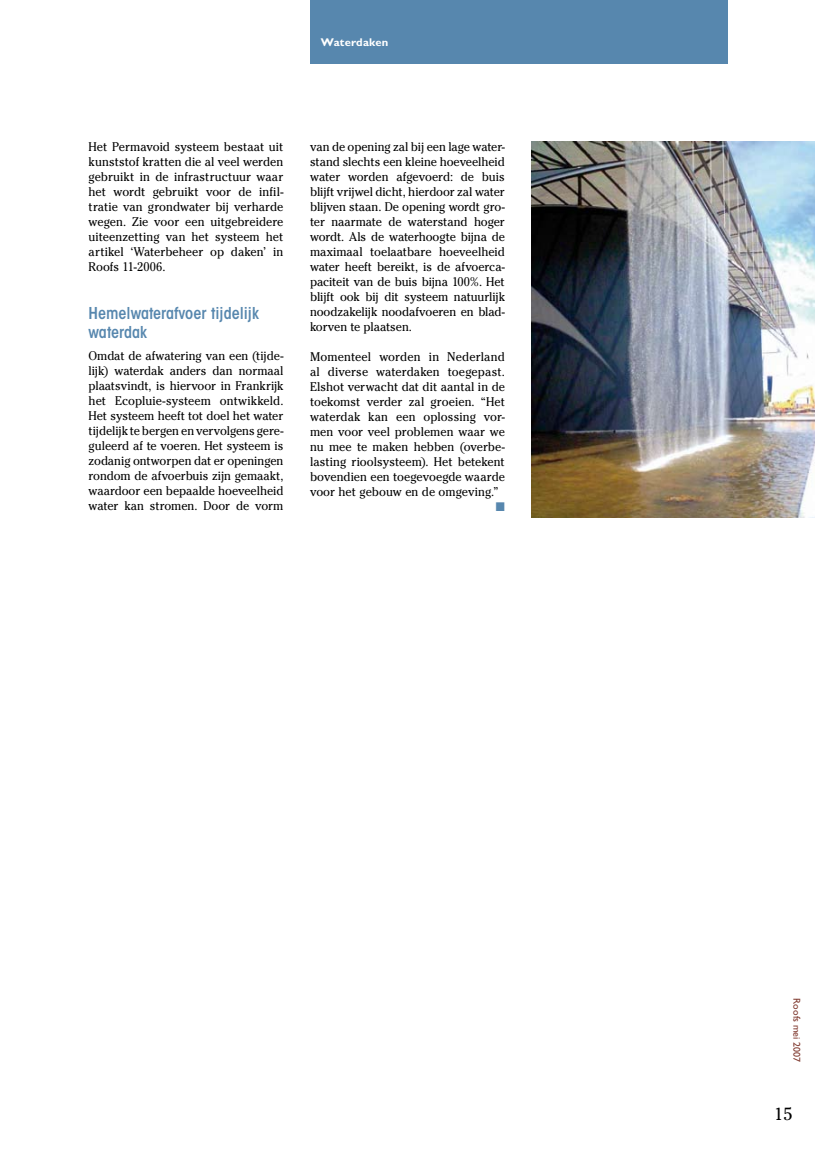
<style>
.page{position:relative;width:815px;height:1152px;background:#fff}
.page>*{position:absolute;margin:0;border:0;box-sizing:border-box;transform-origin:0 0}
.t1{font:17.5px "Cheltenham Std";color:#000}
.t2{font:600 condensed 16.25px/18.8px "ITC Avant Garde Std";color:#5787ae}
.t3{font:12.5px/15px "Cheltenham Std";color:#000;text-align:justify;scale:.95 1}
.t4{font:12.5px "Zapf Dingbats Std";color:#5787ae;scale:.95 1}
.t5{font:700 11.25px "Gill Sans Std";letter-spacing:.015em;color:#fff}
.t6{font:10px "Gill Sans Std";color:#803a30}
</style>
<div class="page">
<div style="left:310px;top:0;width:417px;height:64px;background:#5787ae"></div>
<img style="left:531px;top:142px;width:284px;height:375px">
<p class="t5" style="left:321px;top:35px;width:69px">Waterdaken</p>
<p class="t3" style="left:89px;top:139px;width:207px">Het Permavoid systeem bestaat uit kunststof kratten die al veel werden gebruikt in de infrastructuur waar het wordt gebruikt voor de infil&shy;tratie van grondwater bij verharde wegen. Zie voor een uitgebreidere uiteenzetting van het systeem het artikel ‘Waterbeheer op daken’ in Roofs 11-2006.</p>
<h2 class="t2" style="left:89px;top:304px;width:172px">Hemelwaterafvoer tijdelijk waterdak</h2>
<p class="t3" style="left:89px;top:348px;width:207px">Omdat de afwatering van een (tijde&shy;lijk) waterdak anders dan normaal plaatsvindt, is hiervoor in Frankrijk het Ecopluie-systeem ontwikkeld.<br>Het systeem heeft tot doel het water tijdelijk te bergen en vervolgens gere&shy;guleerd af te voeren. Het systeem is zodanig ontworpen dat er openingen rondom de afvoerbuis zijn gemaakt, waardoor een bepaalde hoeveelheid water kan stromen. Door de vorm</p>
<p class="t3" style="left:310px;top:139px;width:207px">van de opening zal bij een lage water&shy;stand slechts een kleine hoeveelheid water worden afgevoerd: de buis blijft vrijwel dicht, hierdoor zal water blijven staan. De opening wordt gro&shy;ter naarmate de waterstand hoger wordt. Als de waterhoogte bijna de maximaal toelaatbare hoeveelheid water heeft bereikt, is de afvoerca&shy;paciteit van de buis bijna 100%. Het blijft ook bij dit systeem natuurlijk noodzakelijk noodafvoeren en blad&shy;korven te plaatsen.</p>
<p class="t3" style="left:310px;top:349px;width:207px">Momenteel worden in Nederland al diverse waterdaken toegepast.<br>Elshot verwacht dat dit aantal in de toekomst verder zal groeien. “Het waterdak kan een oplossing vor&shy;men voor veel problemen waar we nu mee te maken hebben (overbe&shy;lasting rioolsysteem). Het betekent bovendien een toegevoegde waarde voor het gebouw en de omgeving.”</p>
<p class="t4" style="left:496px;top:500px;width:11px">■</p>
<p class="t6" style="left:803px;top:998px;width:65px;rotate:90deg">Roofs mei 2007</p>
<h1 class="t1" style="left:774px;top:1103px;width:20px">15</h1>
</div>
